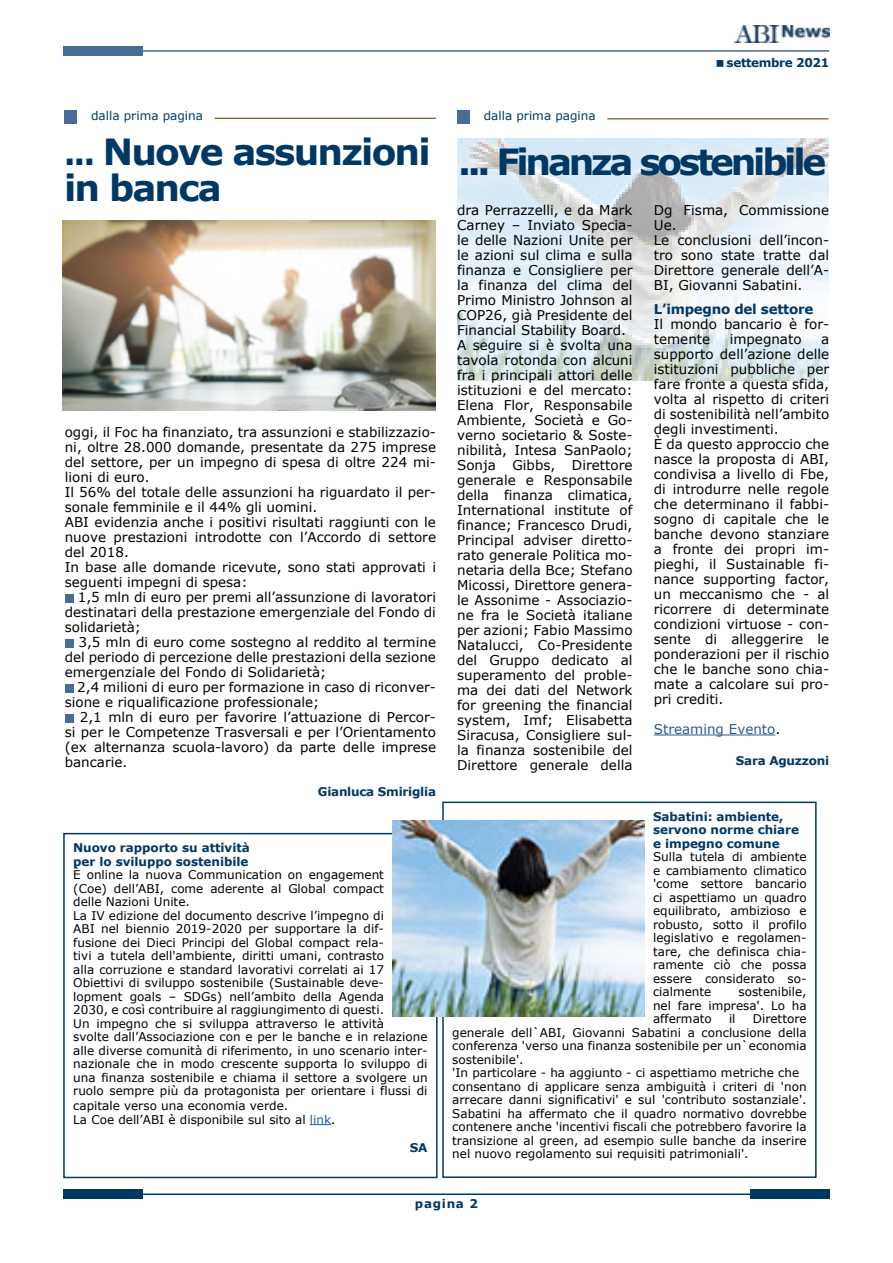
<style>
.page{position:relative;width:893px;height:1263px;background:#fff}
.page>*{position:absolute;margin:0;border:0;box-sizing:border-box;transform-origin:0 0}
.t1{font:700 36px/36px "Verdana";letter-spacing:-.05em;color:#003865}
.t2{font:700 36px "Verdana";letter-spacing:-.09em;color:#003865}
.t3{font:13.5px/15px "Verdana";color:#000}
.t4{font:700 13.5px "Verdana";letter-spacing:-.02em;color:#003865}
.t5{font:13.5px "Verdana";color:#275b9b}
.t6{font:12px/13.5px "Verdana";color:#000}
.t7{font:700 12px/13.5px "Verdana";letter-spacing:-.005em;color:#003865}
.t8{font:12px "Verdana";color:#003865}
.t9{font:700 12px "Verdana";letter-spacing:-.03em;color:#003865}
.s1{font-size:34.35px}
.s2{color:#275b9b}
.s3{color:#000}
</style>
<div class="page">
<hr style="left:64px;top:50px;width:765px;height:1px;background:#003865">
<div style="left:64px;top:46px;width:79px;height:10px;background:#496c96"></div>
<hr style="left:64px;top:1193px;width:765px;height:2px;background:#003865">
<div style="left:64px;top:1189px;width:79px;height:10px;background:#003865"></div>
<div style="left:750px;top:1189px;width:79px;height:10px;background:#003865"></div>
<img style="left:735px;top:25px;width:94px;height:18px">
<img style="left:457px;top:138px;width:371px;height:242px">
<div style="left:65px;top:110px;width:12px;height:14px;background:#496c96"></div>
<hr style="left:215px;top:118px;width:221px;height:1px;background:#8d3f00">
<div style="left:65px;top:594px;width:8px;height:8px;background:#496c96"></div>
<div style="left:65px;top:639px;width:8px;height:8px;background:#496c96"></div>
<div style="left:65px;top:684px;width:8px;height:8px;background:#496c96"></div>
<div style="left:65px;top:714px;width:8px;height:8px;background:#496c96"></div>
<div style="left:457px;top:110px;width:13px;height:14px;background:#496c96"></div>
<hr style="left:607px;top:118px;width:221px;height:1px;background:#8d3f00">
<hr style="left:654px;top:734px;width:121px;height:1px;background:#275b9b">
<img style="left:63px;top:220px;width:373px;height:191px">
<svg style="left:310px;top:1124px;width:21px;height:1px"></svg>
<div style="left:63px;top:833px;width:375px;height:345px;border:2px solid #003865"></div>
<div style="left:442px;top:801px;width:375px;height:377px;border:2px solid #003865"></div>
<img style="left:393px;top:821px;width:251px;height:195px">
<p class="t9" style="left:727px;top:54px;width:104px">settembre 2021</p>
<p class="t8" style="left:91px;top:107px;width:113px">dalla prima pagina</p>
<h1 class="t1" style="left:64px;top:133px;width:368px"><span class="s1">...</span> Nuove assunzioni in banca</h1>
<p class="t3" style="left:65px;top:425px;width:373px">oggi, il Foc ha finanziato, tra assunzioni e stabilizzazio&shy;ni, oltre 28.000 domande, presentate da 275 imprese del settore, per un impegno di spesa di oltre 224 mi&shy;lioni di euro.<br>Il 56% del totale delle assunzioni ha riguardato il per&shy;sonale femminile e il 44% gli uomini.<br>ABI evidenzia anche i positivi risultati raggiunti con le nuove prestazioni introdotte con l’Accordo di settore del 2018.<br>In base alle domande ricevute, sono stati approvati i seguenti impegni di spesa:</p>
<p class="t3" style="left:65px;top:590px;width:373px;text-align:justify;text-indent:13px">1,5 mln di euro per premi all’assunzione di lavoratori destinatari della prestazione emergenziale del Fondo di solidarietà;</p>
<p class="t3" style="left:65px;top:635px;width:373px;text-align:justify;text-indent:14px">3,5 mln di euro come sostegno al reddito al termine del periodo di percezione delle prestazioni della sezione emergenziale del Fondo di Solidarietà;</p>
<p class="t3" style="left:65px;top:680px;width:373px;text-indent:12px">2,4 milioni di euro per formazione in caso di riconver&shy;sione e riqualificazione professionale;</p>
<p class="t3" style="left:65px;top:710px;width:373px;text-align:justify;text-indent:15px">2,1 mln di euro per favorire l’attuazione di Percor&shy;si per le Competenze Trasversali e per l’Orientamento (ex alternanza scuola-lavoro) da parte delle imprese bancarie.</p>
<p class="t7" style="left:318px;top:784px;width:120px">Gianluca Smiriglia</p>
<p class="t7" style="left:73px;top:841px;width:178px">Nuovo rapporto su attività per lo sviluppo sostenibile</p>
<p class="t6" style="left:73px;top:868px;width:356px">È online la nuova Communication on engagement<br>(Coe) dell’ABI, come aderente al Global compact<br>delle Nazioni Unite.<br>La IV edizione del documento descrive l’impegno di<br>ABI nel biennio 2019-2020 per supportare la dif&shy;fusione dei Dieci Principi del Global compact rela-<br>tivi a tutela dell'ambiente, diritti umani, contrasto<br>alla corruzione e standard lavorativi correlati ai 17<br>Obiettivi di sviluppo sostenibile (Sustainable deve&shy;lopment goals – SDGs) nell’ambito della Agenda<br>2030, e così contribuire al raggiungimento di questi.<br>Un impegno che si sviluppa attraverso le attività<br>svolte dall’Associazione con e per le banche e in relazione alle diverse comunità di riferimento, in uno scenario inter&shy;nazionale che in modo crescente supporta lo sviluppo di una finanza sostenibile e chiama il settore a svolgere un ruolo sempre più da protagonista per orientare i flussi di</p>
<p class="t6" style="left:73px;top:1099px;width:264px">capitale verso una economia verde.<br>La Coe dell’ABI è disponibile sul sito al <span class="s2">link</span>.</p>
<p class="t7" style="left:410px;top:1141px;width:19px">SA</p>
<p class="t8" style="left:484px;top:107px;width:113px">dalla prima pagina</p>
<h1 class="t2" style="left:458px;top:136px;width:370px">... Finanza sostenibile</h1>
<p class="t3" style="left:457px;top:202px;width:177px">dra Perrazzelli, e da Mark<br>Carney – Inviato Specia&shy;le delle Nazioni Unite per le azioni sul clima e sulla finanza e Consigliere per la finanza del clima del<br>Primo Ministro Johnson al<br>COP26, già Presidente del<br>Financial Stability Board.<br>A seguire si è svolta una tavola rotonda con alcuni fra i principali attori delle istituzioni e del mercato:<br>Elena Flor, Responsabile<br>Ambiente, Società e Go&shy;verno societario &amp; Soste&shy;nibilità, Intesa SanPaolo;<br>Sonja Gibbs, Direttore generale e Responsabile della finanza climatica,<br>International institute of finance; Francesco Drudi,<br>Principal adviser diretto&shy;rato generale Politica mo&shy;netaria della Bce; Stefano<br>Micossi, Direttore genera&shy;le Assonime - Associazio&shy;ne fra le Società italiane per azioni; Fabio Massimo<br>Natalucci, Co-Presidente del Gruppo dedicato al superamento del proble&shy;ma dei dati del Network for greening the financial system, Imf; Elisabetta<br>Siracusa, Consigliere sul&shy;la finanza sostenibile del<br>Direttore generale della</p>
<p class="t3" style="left:654px;top:202px;width:177px">Dg Fisma, Commissione<br>Ue.<br>Le conclusioni dell’incon&shy;tro sono state tratte dal<br>Direttore generale dell’A-<br>BI, Giovanni Sabatini.</p>
<p class="t4" style="left:654px;top:299px;width:161px">L’impegno del settore</p>
<p class="t3" style="left:654px;top:316px;width:177px">Il mondo bancario è for&shy;temente</p>
<p class="t3" style="left:730px;top:331px;width:73px">impegnato</p>
<p class="t3" style="left:654px;top:331px;width:177px;text-indent:167px">a supporto dell’azione delle istituzioni pubbliche per fare fronte a questa sfida, volta al rispetto di criteri di sostenibilità nell’ambito degli investimenti.<br>È da questo approccio che nasce la proposta di ABI, condivisa a livello di Fbe, di introdurre nelle regole che determinano il fabbi&shy;sogno di capitale che le banche devono stanziare a fronte dei propri im&shy;pieghi, il Sustainable fi&shy;nance supporting factor, un meccanismo che - al ricorrere di determinate condizioni virtuose - con&shy;sente di alleggerire le ponderazioni per il rischio che le banche sono chia&shy;mate a calcolare sui pro&shy;pri crediti.</p>
<p class="t5" style="left:654px;top:719px;width:128px">Streaming Evento<span class="s3">.</span></p>
<p class="t7" style="left:736px;top:754px;width:95px">Sara Aguzzoni</p>
<p class="t7" style="left:653px;top:809px;width:148px">Sabatini: ambiente, servono norme chiare e impegno comune</p>
<p class="t6" style="left:653px;top:850px;width:155px;text-align:justify">Sulla tutela di ambiente e cambiamento climatico 'come settore bancario ci aspettiamo un quadro equilibrato, ambizioso e robusto, sotto il profilo legislativo e regolamen&shy;tare, che definisca chia&shy;ramente ciò che possa essere considerato so&shy;cialmente</p>
<p class="t6" style="left:653px;top:985px;width:155px;text-align:justify;text-indent:85px">sostenibile, nel fare impresa'. Lo ha affermato</p>
<p class="t6" style="left:729px;top:1012px;width:8px">il</p>
<p class="t6" style="left:452px;top:1012px;width:356px;text-indent:301px">Direttore generale dell`ABI, Giovanni Sabatini a conclusione della conferenza 'verso una finanza sostenibile per un`economia sostenibile'.<br>'In particolare - ha aggiunto - ci aspettiamo metriche che consentano di applicare senza ambiguità i criteri di 'non arrecare danni significativi' e sul 'contributo sostanziale'.<br>Sabatini ha affermato che il quadro normativo dovrebbe contenere anche 'incentivi fiscali che potrebbero favorire la transizione al green, ad esempio sulle banche da inserire nel nuovo regolamento sui requisiti patrimoniali'.</p>
<p class="t7" style="left:415px;top:1197px;width:65px">pagina 2</p>
</div>
